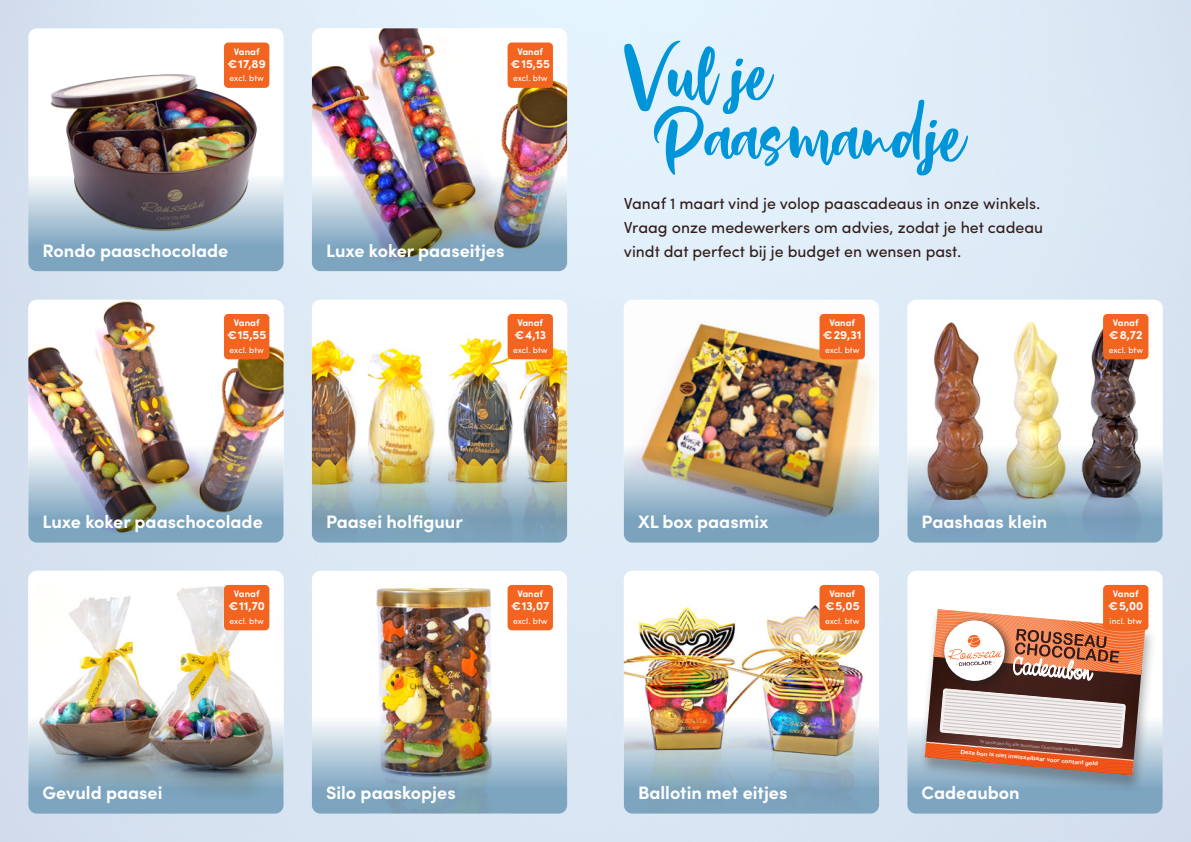
<style>
.page{position:relative;width:1191px;height:842px;background:#fff}
.page>*{position:absolute;margin:0;border:0;box-sizing:border-box;transform-origin:0 0}
.t1{font:60.3px "Briasantika";color:#0095d9}
.t2{font:700 18px "Sofia Pro";color:#fff}
.t3{font:16px "Sofia Pro";color:#321b19}
.t4{font:700 12px "Sofia Pro";color:#fff}
.t5{font:700 9.5px "Sofia Pro";color:#fff}
.t6{font:8.5px "Sofia Pro";color:#fff}
.t7{font:5.8px "Arial Rounded MT Bold";color:#fff}
.t8{font:4.8px "Myriad Pro";color:#b7aba9}
</style>
<div class="page">
<img style="left:624px;top:300px;width:255px;height:243px;border-radius:9px">
<div style="left:819px;top:314px;width:46px;height:45px;background:#f36421;border-radius:4px"></div>
<img style="left:624px;top:571px;width:255px;height:243px;border-radius:9px">
<div style="left:819px;top:585px;width:46px;height:45px;background:#f36421;border-radius:4px"></div>
<img style="left:907px;top:300px;width:255px;height:243px;border-radius:9px">
<div style="left:1103px;top:314px;width:45px;height:45px;background:#f36421;border-radius:4px"></div>
<svg style="left:907px;top:571px;width:255px;height:243px"></svg>
<img style="left:312px;top:300px;width:255px;height:243px;border-radius:9px">
<div style="left:507px;top:314px;width:46px;height:45px;background:#f36421;border-radius:4px"></div>
<img style="left:312px;top:571px;width:255px;height:243px;border-radius:9px">
<div style="left:507px;top:585px;width:46px;height:45px;background:#f36421;border-radius:4px"></div>
<img style="left:312px;top:28px;width:255px;height:243px;border-radius:9px">
<div style="left:507px;top:43px;width:46px;height:45px;background:#f36421;border-radius:4px"></div>
<img style="left:28px;top:300px;width:255px;height:243px;border-radius:9px">
<div style="left:224px;top:314px;width:45px;height:45px;background:#f36421;border-radius:4px"></div>
<img style="left:28px;top:571px;width:255px;height:243px;border-radius:9px">
<div style="left:224px;top:585px;width:45px;height:45px;background:#f36421;border-radius:4px"></div>
<img style="left:28px;top:28px;width:255px;height:243px;border-radius:9px">
<div style="left:224px;top:43px;width:45px;height:45px;background:#f36421;border-radius:4px"></div>
<div style="left:918px;top:609px;width:239px;height:184px;background:#231f20;opacity:.35"></div>
<svg style="left:924px;top:609px;width:221px;height:166px"></svg>
<div style="left:1103px;top:585px;width:45px;height:45px;background:#f36421;border-radius:4px"></div>
<p class="t5" style="left:234px;top:44px;width:27px">Vanaf</p>
<p class="t4" style="left:227px;top:55px;width:40px">€ 17,89</p>
<p class="t6" style="left:230px;top:72px;width:36px">excl. btw</p>
<p class="t5" style="left:517px;top:44px;width:27px">Vanaf</p>
<p class="t4" style="left:510px;top:54px;width:41px">€ 15,55</p>
<p class="t6" style="left:513px;top:72px;width:36px">excl. btw</p>
<p class="t1" style="left:624px;top:29px;width:150px">Vul je</p>
<p class="t1" style="left:654px;top:91px;width:314px">Paasmandje</p>
<p class="t2" style="left:43px;top:237px;width:187px">Rondo paaschocolade</p>
<p class="t2" style="left:326px;top:237px;width:180px">Luxe koker paaseitjes</p>
<p class="t3" style="left:624px;top:192px;width:418px">Vanaf 1 maart vind je volop paascadeaus in onze winkels.</p>
<p class="t3" style="left:624px;top:216px;width:421px">Vraag onze medewerkers om advies, zodat je het cadeau</p>
<p class="t3" style="left:624px;top:240px;width:339px">vindt dat perfect bij je budget en wensen past.</p>
<p class="t5" style="left:234px;top:315px;width:27px">Vanaf</p>
<p class="t4" style="left:227px;top:326px;width:41px">€ 15,55</p>
<p class="t6" style="left:230px;top:343px;width:36px">excl. btw</p>
<p class="t5" style="left:517px;top:315px;width:27px">Vanaf</p>
<p class="t4" style="left:514px;top:326px;width:33px">€ 4,13</p>
<p class="t6" style="left:513px;top:343px;width:36px">excl. btw</p>
<p class="t5" style="left:829px;top:315px;width:27px">Vanaf</p>
<p class="t4" style="left:823px;top:326px;width:40px">€ 29,31</p>
<p class="t6" style="left:825px;top:343px;width:36px">excl. btw</p>
<p class="t5" style="left:1113px;top:315px;width:27px">Vanaf</p>
<p class="t4" style="left:1109px;top:326px;width:35px">€ 8,72</p>
<p class="t6" style="left:1108px;top:343px;width:36px">excl. btw</p>
<p class="t2" style="left:43px;top:508px;width:222px">Luxe koker paaschocolade</p>
<p class="t2" style="left:326px;top:508px;width:138px">Paasei holfiguur</p>
<p class="t2" style="left:638px;top:508px;width:132px">XL box paasmix</p>
<p class="t2" style="left:921px;top:508px;width:127px">Paashaas klein</p>
<p class="t5" style="left:234px;top:586px;width:27px">Vanaf</p>
<p class="t4" style="left:228px;top:597px;width:38px">€ 11,70</p>
<p class="t6" style="left:230px;top:614px;width:36px">excl. btw</p>
<p class="t5" style="left:517px;top:586px;width:27px">Vanaf</p>
<p class="t4" style="left:511px;top:597px;width:40px">€ 13,07</p>
<p class="t6" style="left:513px;top:614px;width:36px">excl. btw</p>
<p class="t5" style="left:829px;top:586px;width:27px">Vanaf</p>
<p class="t4" style="left:825px;top:597px;width:36px">€ 5,05</p>
<p class="t6" style="left:825px;top:614px;width:36px">excl. btw</p>
<p class="t5" style="left:1113px;top:586px;width:27px">Vanaf</p>
<p class="t4" style="left:1108px;top:597px;width:36px">€ 5,00</p>
<p class="t6" style="left:1109px;top:614px;width:34px">incl. btw</p>
<p class="t8" style="left:980px;top:738px;width:103px;rotate:5deg">Te besteden bij alle Rousseau Chocolade winkels.</p>
<p class="t7" style="left:961px;top:748px;width:139px;rotate:5deg">Deze bon is niet inwisselbaar voor contant geld</p>
<p class="t2" style="left:43px;top:779px;width:121px">Gevuld paasei</p>
<p class="t2" style="left:326px;top:779px;width:131px">Silo paaskopjes</p>
<p class="t2" style="left:638px;top:779px;width:151px">Ballotin met eitjes</p>
<p class="t2" style="left:921px;top:779px;width:100px">Cadeaubon</p>
</div>
